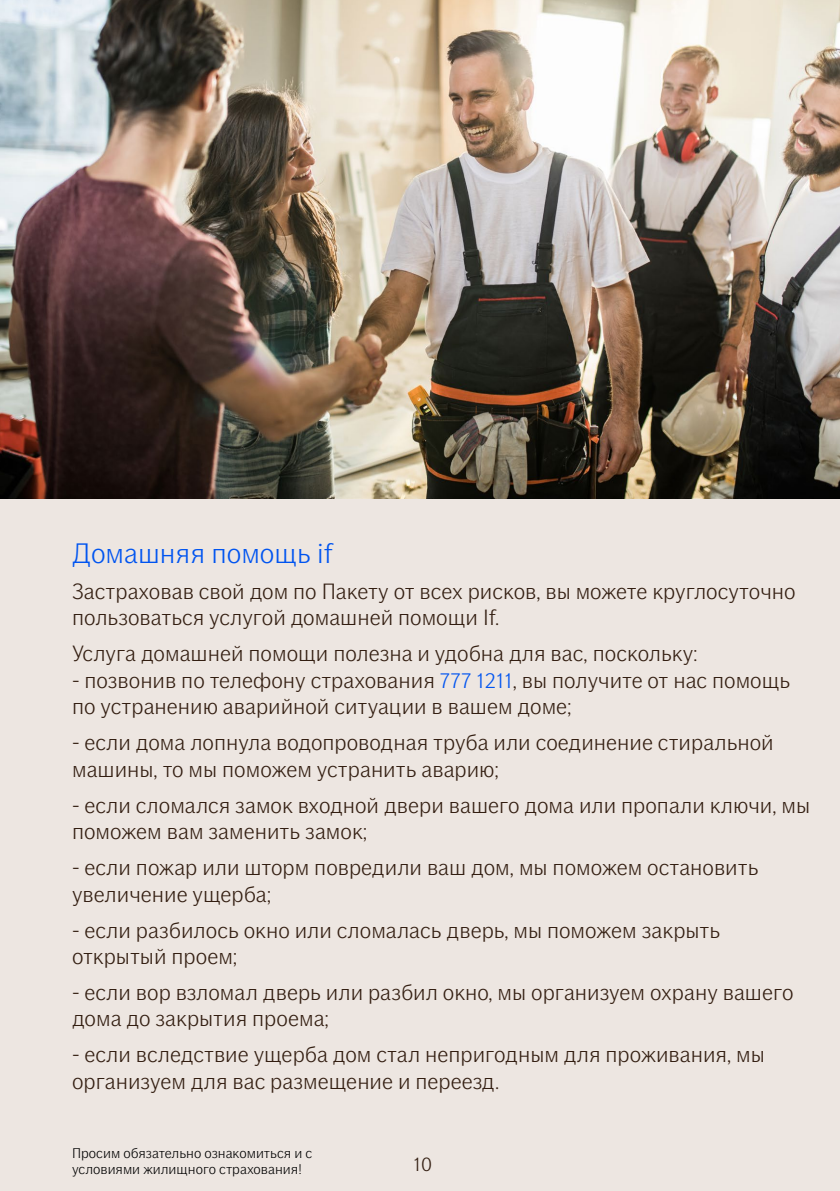
<style>
.page{position:relative;width:840px;height:1191px;background:#fff}
.page>*{position:absolute;margin:0;border:0;box-sizing:border-box;transform-origin:0 0}
.t1{font:300 28px "If Sans";color:#0054f0}
.t2{font:300 22px "If Sans";color:#331e11}
.t3{font:300 20px "If Sans";color:#331e11}
.t4{font:300 14px/16.8px "If Sans";color:#000}
.s1{color:#0054f0}
</style>
<div class="page">
<div style="left:0;top:183px;width:839px;height:1008px;background:#ede6e1"></div>
<img style="left:0;top:0;width:839px;height:498px">
<p class="t1" style="left:72px;top:537px;width:262px">Домашняя помощь if</p>
<p class="t2" style="left:72px;top:579px;width:724px">Застраховав свой дом по Пакету от всех рисков, вы можете круглосуточно</p>
<p class="t2" style="left:72px;top:605px;width:428px">пользоваться услугой домашней помощи If.</p>
<p class="t2" style="left:72px;top:641px;width:626px">Услуга домашней помощи полезна и удобна для вас, поскольку:</p>
<p class="t2" style="left:72px;top:667px;width:719px">- позвонив по телефону страхования <span class="s1">777 1211</span>, вы получите от нас помощь</p>
<p class="t2" style="left:72px;top:694px;width:501px">по устранению аварийной ситуации в вашем доме;</p>
<p class="t2" style="left:72px;top:730px;width:702px">- если дома лопнула водопроводная труба или соединение стиральной</p>
<p class="t2" style="left:72px;top:756px;width:428px">машины, то мы поможем устранить аварию;</p>
<p class="t2" style="left:72px;top:792px;width:739px">- если сломался замок входной двери вашего дома или пропали ключи, мы</p>
<p class="t2" style="left:72px;top:819px;width:297px">поможем вам заменить замок;</p>
<p class="t2" style="left:72px;top:855px;width:687px">- если пожар или шторм повредили ваш дом, мы поможем остановить</p>
<p class="t2" style="left:72px;top:881px;width:201px">увеличение ущерба;</p>
<p class="t2" style="left:72px;top:917px;width:649px">- если разбилось окно или сломалась дверь, мы поможем закрыть</p>
<p class="t2" style="left:72px;top:943px;width:167px">открытый проем;</p>
<p class="t2" style="left:72px;top:979px;width:722px">- если вор взломал дверь или разбил окно, мы организуем охрану вашего</p>
<p class="t2" style="left:72px;top:1006px;width:258px">дома до закрытия проема;</p>
<p class="t2" style="left:72px;top:1042px;width:694px">- если вследствие ущерба дом стал непригодным для проживания, мы</p>
<p class="t2" style="left:72px;top:1068px;width:428px">организуем для вас размещение и переезд.</p>
<p class="t4" style="left:72px;top:1144px;width:241px">Просим обязательно ознакомиться и с условиями жилищного страхования!</p>
<p class="t3" style="left:413px;top:1152px;width:20px">10</p>
</div>
